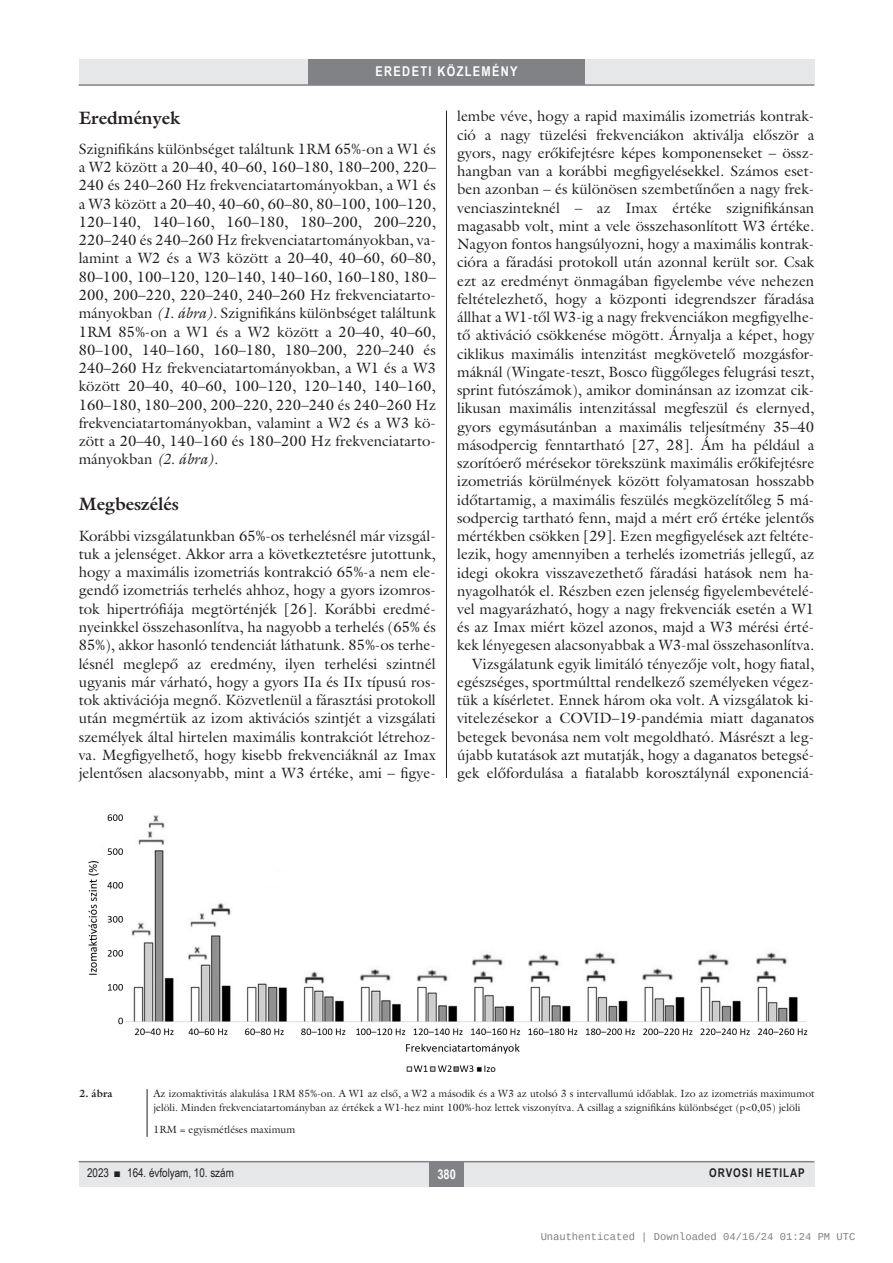
<style>
.page{position:relative;width:893px;height:1263px;background:#fff}
.page>*{position:absolute;margin:0;border:0;box-sizing:border-box;transform-origin:0 0}
.alcimbold{font:700 18px "Galliard Reg";color:#231f20}
.Body_tompa{font:15px/18.3px "Galliard Reg";color:#231f20;text-align:justify}
.Body_Text{font:15px/18.3px "Galliard Reg";color:#231f20;text-align:justify}
.t1{font:700 13.5px "Arial Narrow";letter-spacing:.1em;color:#fff}
.t2{font:12px "Arial Narrow";color:#231f20}
.t3{font:700 12px "Arial Narrow";letter-spacing:.08em;color:#231f20}
.kepalairas2{font:10.5px/13.5px "Galliard Reg";color:#231f20}
.t4{font:10.5px "Liberation Mono";color:rgb(0 0 0/.5)}
.kepalairas1{font:700 10.5px "Galliard Reg";color:#231f20}
.s1{font-style:italic}
</style>
<div class="page">
<div style="left:79px;top:1161px;width:735px;height:25px;background:#e6e7e9"></div>
<hr style="left:79px;top:1161px;width:735px;height:1px;background:#808285">
<div style="left:430px;top:1161px;width:34px;height:25px;background:#808285"></div>
<div style="left:79px;top:60px;width:735px;height:25px;background:#e6e7e9"></div>
<div style="left:308px;top:60px;width:277px;height:25px;background:#808285"></div>
<hr style="left:79px;top:84px;width:735px;height:2px;background:#808285">
<hr style="left:446px;top:111px;width:1px;height:1026px;background:#231f20">
<img style="left:88px;top:810px;width:720px;height:266px">
<div style="left:79px;top:1089px;width:736px;height:48px;background:#fff"></div>
<hr style="left:147px;top:1089px;width:1px;height:48px;background:#231f20">
<p class="t1" style="left:375px;top:61px;width:144px">EREDETI KÖZLEMÉNY</p>
<p class="alcimbold" style="left:79px;top:106px;width:103px">Eredmények</p>
<p class="Body_tompa" style="left:79px;top:139px;width:359px">Szignifikáns különbséget találtunk 1RM 65%-on a W1 és a W2 között a 20–40, 40–60, 160–180, 180–200, 220– 240 és 240–260 Hz frekvenciatartományokban, a W1 és a W3 között a 20–40, 40–60, 60–80, 80–100, 100–120, 120–140, 140–160, 160–180, 180–200, 200–220, 220–240 és 240–260 Hz frekvenciatartományokban, va&shy;lamint a W2 és a W3 között a 20–40, 40–60, 60–80, 80–100, 100–120, 120–140, 140–160, 160–180, 180– 200, 200–220, 220–240, 240–260 Hz frekvenciatarto&shy;mányokban <span class="s1">(1. ábra).</span> Szignifikáns különbséget találtunk 1RM 85%-on a W1 és a W2 között a 20–40, 40–60, 80–100, 140–160, 160–180, 180–200, 220–240 és 240–260 Hz frekvenciatartományokban, a W1 és a W3 között 20–40, 40–60, 100–120, 120–140, 140–160, 160–180, 180–200, 200–220, 220–240 és 240–260 Hz frekvenciatartományokban, valamint a W2 és a W3 kö&shy;zött a 20–40, 140–160 és 180–200 Hz frekvenciatarto&shy;mányokban <span class="s1">(2. ábra).</span></p>
<p class="alcimbold" style="left:79px;top:493px;width:102px">Megbeszélés</p>
<p class="Body_tompa" style="left:79px;top:526px;width:359px">Korábbi vizsgálatunkban 65%-os terhelésnél már vizsgál&shy;tuk a jelenséget. Akkor arra a következtetésre jutottunk, hogy a maximális izometriás kontrakció 65%-a nem ele&shy;gendő izometriás terhelés ahhoz, hogy a gyors izomros&shy;tok hipertrófiája megtörténjék [26]. Korábbi eredmé&shy;nyeinkkel összehasonlítva, ha nagyobb a terhelés (65% és 85%), akkor hasonló tendenciát láthatunk. 85%-os terhe&shy;lésnél meglepő az eredmény, ilyen terhelési szintnél ugyanis már várható, hogy a gyors IIa és IIx típusú ros&shy;tok aktivációja megnő. Közvetlenül a fárasztási protokoll után megmértük az izom aktivációs szintjét a vizsgálati személyek által hirtelen maximális kontrakciót létrehoz&shy;va. Megfigyelhető, hogy kisebb frekvenciáknál az Imax jelentősen alacsonyabb, mint a W3 értéke, ami – figye-</p>
<p class="Body_tompa" style="left:457px;top:107px;width:359px">lembe véve, hogy a rapid maximális izometriás kontrak&shy;ció a nagy tüzelési frekvenciákon aktiválja először a gyors, nagy erőkifejtésre képes komponenseket – össz&shy;hangban van a korábbi megfigyelésekkel. Számos eset&shy;ben azonban – és különösen szembetűnően a nagy frek&shy;venciaszinteknél – az Imax értéke szignifikánsan magasabb volt, mint a vele összehasonlított W3 értéke.<br>Nagyon fontos hangsúlyozni, hogy a maximális kontrak&shy;cióra a fáradási protokoll után azonnal került sor. Csak ezt az eredményt önmagában figyelembe véve nehezen feltételezhető, hogy a központi idegrendszer fáradása állhat a W1-től W3-ig a nagy frekvenciákon megfigyelhe&shy;tő aktiváció csökkenése mögött. Árnyalja a képet, hogy ciklikus maximális intenzitást megkövetelő mozgásfor&shy;máknál (Wingate-teszt, Bosco függőleges felugrási teszt, sprint futószámok), amikor dominánsan az izomzat cik&shy;likusan maximális intenzitással megfeszül és elernyed, gyors egymásutánban a maximális teljesítmény 35–40 másodpercig fenntartható [27, 28]. Ám ha például a szorítóerő mérésekor törekszünk maximális erőkifejtésre izometriás körülmények között folyamatosan hosszabb időtartamig, a maximális feszülés megközelítőleg 5 má&shy;sodpercig tartható fenn, majd a mért erő értéke jelentős mértékben csökken [29]. Ezen megfigyelések azt feltéte&shy;lezik, hogy amennyiben a terhelés izometriás jellegű, az idegi okokra visszavezethető fáradási hatások nem ha&shy;nyagolhatók el. Részben ezen jelenség figyelembevételé&shy;vel magyarázható, hogy a nagy frekvenciák esetén a W1 és az Imax miért közel azonos, majd a W3 mérési érté&shy;kek lényegesen alacsonyabbak a W3-mal összehasonlítva.</p>
<p class="Body_Text" style="left:457px;top:654px;width:359px;text-indent:15px">Vizsgálatunk egyik limitáló tényezője volt, hogy fiatal, egészséges, sportmúlttal rendelkező személyeken végez&shy;tük a kísérletet. Ennek három oka volt. A vizsgálatok ki&shy;vitelezésekor a COVID–19-pandémia miatt daganatos betegek bevonása nem volt megoldható. Másrészt a leg&shy;újabb kutatások azt mutatják, hogy a daganatos betegsé&shy;gek előfordulása a fiatalabb korosztálynál exponenciá-</p>
<p class="kepalairas1" style="left:79px;top:1087px;width:35px">2. ábra</p>
<p class="kepalairas2" style="left:153px;top:1087px;width:663px">Az izomaktivitás alakulása 1RM 85%-on. A W1 az első, a W2 a második és a W3 az utolsó 3 s intervallumú időablak. Izo az izometriás maximumot jelöli. Minden frekvenciatartományban az értékek a W1-hez mint 100%-hoz lettek viszonyítva. A csillag a szignifikáns különbséget (p&lt;0,05) jelöli</p>
<p class="kepalairas2" style="left:153px;top:1123px;width:143px">1RM = egyismétléses maximum</p>
<p class="t2" style="left:87px;top:1164px;width:148px">2023 ■ 164. évfolyam, 10. szám</p>
<p class="t1" style="left:437px;top:1163px;width:20px">380</p>
<p class="t3" style="left:709px;top:1164px;width:97px">ORVOSI HETILAP</p>
<p class="t4" style="left:540px;top:1232px;width:316px">Unauthenticated | Downloaded 04/16/24 01:24 PM UTC</p>
</div>
